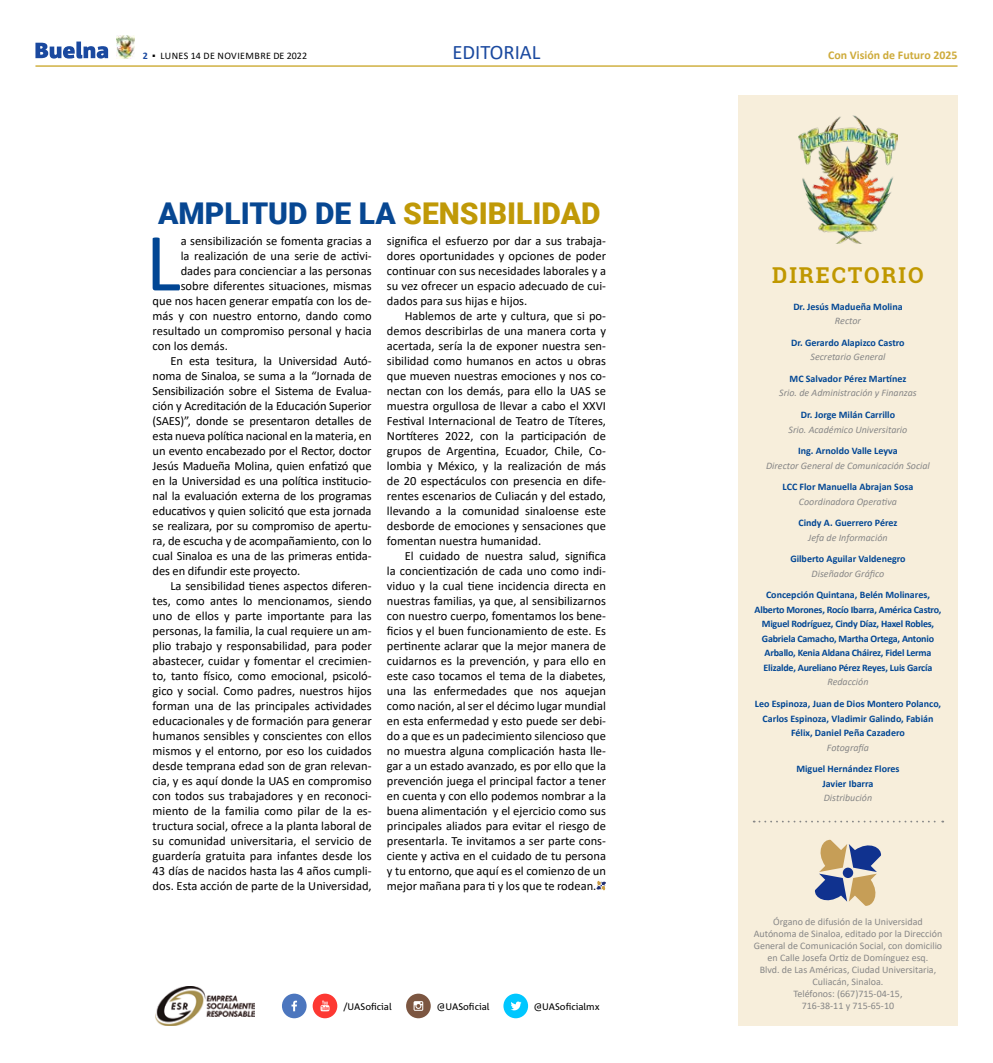
<style>
.page{position:relative;width:993px;height:1063px;background:#fff}
.page>*{position:absolute;margin:0;border:0;box-sizing:border-box;transform-origin:0 0}
.t1{font:83.38px "Calibri";color:#014694}
.t2{font:900 30px "Roboto";color:#074792}
.t3{font:700 21.88px "Roboto Slab";letter-spacing:.09em;color:#c09800}
.t4{font:20.62px "Calibri";color:#1a499f}
.t5{font:12.5px/15px "Calibri";color:#000;text-align:justify}
.t6{font:700 11.88px "Calibri";color:#ceab3b}
.t7{font:700 10px/14.5px "Calibri";color:#014694;text-align:center}
.t8{font:10px/12px "Calibri";color:#878787;text-align:center}
.t9{font:700 10px/14.5px "Calibri";letter-spacing:-.02em;color:#014694;text-align:center}
.t10{font:italic 10px "Calibri";color:#878787}
.t11{font:10px "Calibri";letter-spacing:.04em;color:#000}
.t12{font:9.5px "Corpid";color:#000}
.s1{font-weight:700;color:#1a499f}
.s2{color:#c09907}
</style>
<div class="page">
<hr style="left:35px;top:65px;width:922px;height:2px;background:#c7a11d">
<svg style="left:35px;top:42px;width:73px;height:17px"></svg>
<img style="left:117px;top:35px;width:18px;height:24px">
<img style="left:156px;top:986px;width:98px;height:39px">
<div style="left:282px;top:994px;width:24px;height:24px;background:#4c76be;border-radius:50%"></div>
<svg style="left:291px;top:1001px;width:6px;height:10px"></svg>
<div style="left:406px;top:994px;width:24px;height:24px;background:#7c5641;border-radius:50%"></div>
<svg style="left:413px;top:1001px;width:10px;height:10px"></svg>
<div style="left:503px;top:994px;width:25px;height:24px;background:#00c7ff;border-radius:50%"></div>
<svg style="left:511px;top:1001px;width:10px;height:9px"></svg>
<div style="left:312px;top:994px;width:25px;height:24px;background:#fd3832;border-radius:50%"></div>
<svg style="left:320px;top:1001px;width:9px;height:10px"></svg>
<div style="left:738px;top:95px;width:219px;height:930px;background:#f7eedb"></div>
<svg style="left:814px;top:839px;width:67px;height:67px"></svg>
<svg style="left:753px;top:821px;width:189px;height:2px"></svg>
<img style="left:798px;top:116px;width:98px;height:128px">
<svg style="left:596px;top:881px;width:10px;height:9px"></svg>
<p class="t11" style="left:143px;top:48px;width:166px"><span class="s1">2</span> ▪ LUNES 14 DE NOVIEMBRE DE 2022</p>
<h3 class="t4" style="left:452px;top:37px;width:90px">EDITORIAL</h3>
<p class="t6" style="left:827px;top:46px;width:131px">Con Visión de Futuro 2025</p>
<h2 class="t2" style="left:158px;top:192px;width:444px">AMPLITUD DE LA <span class="s2">SENSIBILIDAD</span></h2>
<p class="t5" style="left:181px;top:233px;width:192px">a sensibilización se fomenta gracias a</p>
<p class="t5" style="left:181px;top:248px;width:192px">la realización de una serie de activi-</p>
<p class="t5" style="left:181px;top:263px;width:192px">dades para concienciar a las personas</p>
<p class="t5" style="left:181px;top:278px;width:192px">sobre diferentes situaciones, mismas</p>
<p class="t5" style="left:153px;top:293px;width:220px">que nos hacen generar empatía con los de-</p>
<p class="t5" style="left:153px;top:308px;width:220px">más y con nuestro entorno, dando como</p>
<p class="t5" style="left:153px;top:323px;width:220px">resultado un compromiso personal y hacia</p>
<p class="t5" style="left:153px;top:338px;width:77px">con los demás.</p>
<p class="t5" style="left:170px;top:353px;width:203px">En esta tesitura, la Universidad Autó-</p>
<p class="t5" style="left:153px;top:368px;width:220px">noma de Sinaloa, se suma a la “Jornada de</p>
<p class="t5" style="left:153px;top:383px;width:220px">Sensibilización sobre el Sistema de Evalua-</p>
<p class="t5" style="left:153px;top:398px;width:220px">ción y Acreditación de la Educación Superior</p>
<p class="t5" style="left:153px;top:413px;width:220px">(SAES)”, donde se presentaron detalles de</p>
<p class="t5" style="left:153px;top:428px;width:220px">esta nueva política nacional en la materia, en</p>
<p class="t5" style="left:153px;top:443px;width:220px">un evento encabezado por el Rector, doctor</p>
<p class="t5" style="left:153px;top:458px;width:220px">Jesús Madueña Molina, quien enfatizó que</p>
<p class="t5" style="left:153px;top:473px;width:220px">en la Universidad es una política institucio-</p>
<p class="t5" style="left:153px;top:488px;width:220px">nal la evaluación externa de los programas</p>
<p class="t5" style="left:153px;top:503px;width:220px">educativos y quien solicitó que esta jornada</p>
<p class="t5" style="left:153px;top:518px;width:220px">se realizara, por su compromiso de apertu-</p>
<p class="t5" style="left:153px;top:533px;width:220px">ra, de escucha y de acompañamiento, con lo</p>
<p class="t5" style="left:153px;top:548px;width:220px">cual Sinaloa es una de las primeras entida-</p>
<p class="t5" style="left:153px;top:563px;width:149px">des en difundir este proyecto.</p>
<p class="t5" style="left:170px;top:578px;width:203px">La sensibilidad tienes aspectos diferen-</p>
<p class="t5" style="left:153px;top:593px;width:220px">tes, como antes lo mencionamos, siendo</p>
<p class="t5" style="left:153px;top:608px;width:220px">uno de ellos y parte importante para las</p>
<p class="t5" style="left:153px;top:623px;width:220px">personas, la familia, la cual requiere un am-</p>
<p class="t5" style="left:153px;top:638px;width:220px">plio trabajo y responsabilidad, para poder</p>
<p class="t5" style="left:153px;top:653px;width:220px">abastecer, cuidar y fomentar el crecimien-</p>
<p class="t5" style="left:153px;top:668px;width:220px">to, tanto físico, como emocional, psicoló-</p>
<p class="t5" style="left:153px;top:683px;width:220px">gico y social. Como padres, nuestros hijos</p>
<p class="t5" style="left:153px;top:698px;width:220px">forman una de las principales actividades</p>
<p class="t5" style="left:153px;top:713px;width:220px">educacionales y de formación para generar</p>
<p class="t5" style="left:153px;top:728px;width:220px">humanos sensibles y conscientes con ellos</p>
<p class="t5" style="left:153px;top:743px;width:220px">mismos y el entorno, por eso los cuidados</p>
<p class="t5" style="left:153px;top:758px;width:220px">desde temprana edad son de gran relevan-</p>
<p class="t5" style="left:153px;top:773px;width:220px">cia, y es aquí donde la UAS en compromiso</p>
<p class="t5" style="left:153px;top:788px;width:220px">con todos sus trabajadores y en reconoci-</p>
<p class="t5" style="left:153px;top:803px;width:220px">miento de la familia como pilar de la es-</p>
<p class="t5" style="left:153px;top:818px;width:220px">tructura social, ofrece a la planta laboral de</p>
<p class="t5" style="left:153px;top:833px;width:220px">su comunidad universitaria, el servicio de</p>
<p class="t5" style="left:153px;top:848px;width:220px">guardería gratuita para infantes desde los</p>
<p class="t5" style="left:153px;top:863px;width:220px">43 días de nacidos hasta las 4 años cumpli-</p>
<p class="t5" style="left:153px;top:878px;width:220px">dos. Esta acción de parte de la Universidad,</p>
<h1 class="t1" style="left:145px;top:205px;width:37px">L</h1>
<p class="t5" style="left:387px;top:233px;width:220px">significa el esfuerzo por dar a sus trabaja&shy;dores oportunidades y opciones de poder continuar con sus necesidades laborales y a su vez ofrecer un espacio adecuado de cui&shy;dados para sus hijas e hijos.</p>
<p class="t5" style="left:387px;top:308px;width:220px;text-indent:18px">Hablemos de arte y cultura, que si po&shy;demos describirlas de una manera corta y acertada, sería la de exponer nuestra sen&shy;sibilidad como humanos en actos u obras que mueven nuestras emociones y nos co&shy;nectan con los demás, para ello la UAS se muestra orgullosa de llevar a cabo el XXVI Festival Internacional de Teatro de Títeres, Nortíteres 2022, con la participación de grupos de Argentina, Ecuador, Chile, Co&shy;lombia y México, y la realización de más de 20 espectáculos con presencia en dife&shy;rentes escenarios de Culiacán y del estado, llevando a la comunidad sinaloense este desborde de emociones y sensaciones que fomentan nuestra humanidad.</p>
<p class="t5" style="left:387px;top:548px;width:220px;text-indent:18px">El cuidado de nuestra salud, significa la concientización de cada uno como indi&shy;viduo y la cual tiene incidencia directa en nuestras familias, ya que, al sensibilizarnos con nuestro cuerpo, fomentamos los bene&shy;ficios y el buen funcionamiento de este. Es pertinente aclarar que la mejor manera de cuidarnos es la prevención, y para ello en este caso tocamos el tema de la diabetes, una las enfermedades que nos aquejan como nación, al ser el décimo lugar mundial en esta enfermedad y esto puede ser debi&shy;do a que es un padecimiento silencioso que no muestra alguna complicación hasta lle&shy;gar a un estado avanzado, es por ello que la prevención juega el principal factor a tener en cuenta y con ello podemos nombrar a la buena alimentación y el ejercicio como sus principales aliados para evitar el riesgo de presentarla. Te invitamos a ser parte cons&shy;ciente y activa en el cuidado de tu persona y tu entorno, que aquí es el comienzo de un mejor mañana para ti y los que te rodean.</p>
<p class="t12" style="left:343px;top:1001px;width:50px">/UASoficial</p>
<p class="t12" style="left:437px;top:1001px;width:54px">@UASoficial</p>
<p class="t12" style="left:533px;top:1001px;width:67px">@UASoficialmx</p>
<h3 class="t3" style="left:772px;top:260px;width:153px">DIRECTORIO</h3>
<p class="t7" style="left:793px;top:299px;width:111px">Dr. Jesús Madueña Molina</p>
<p class="t10" style="left:834px;top:314px;width:27px">Rector</p>
<p class="t7" style="left:791px;top:335px;width:115px">Dr. Gerardo Alapizco Castro</p>
<p class="t10" style="left:810px;top:350px;width:76px">Secretario General</p>
<p class="t7" style="left:789px;top:371px;width:118px">MC Salvador Pérez Martínez</p>
<p class="t10" style="left:779px;top:386px;width:139px">Srio. de Administración y Finanzas</p>
<p class="t7" style="left:800px;top:407px;width:96px">Dr. Jorge Milán Carrillo</p>
<p class="t10" style="left:788px;top:422px;width:120px">Srio. Académico Universitario</p>
<p class="t7" style="left:797px;top:443px;width:101px">Ing. Arnoldo Valle Leyva</p>
<p class="t10" style="left:765px;top:458px;width:165px">Director General de Comunicación Social</p>
<p class="t7" style="left:782px;top:480px;width:132px">LCC Flor Manuella Abrajan Sosa</p>
<p class="t10" style="left:798px;top:494px;width:99px">Coordinadora Operativa</p>
<p class="t7" style="left:798px;top:516px;width:100px">Cindy A. Guerrero Pérez</p>
<p class="t10" style="left:808px;top:531px;width:81px">Jefa de Información</p>
<p class="t7" style="left:790px;top:552px;width:117px">Gilberto Aguilar Valdenegro</p>
<p class="t10" style="left:811px;top:567px;width:74px">Diseñador Gráfico</p>
<p class="t9" style="left:754px;top:588px;width:188px">Concepción Quintana, Belén Molinares, Alberto Morones, Rocío Ibarra, América Castro, Miguel Rodríguez, Cindy Díaz, Haxel Robles, Gabriela Camacho, Martha Ortega, Antonio Arballo, Kenia Aldana Cháirez, Fidel Lerma Elizalde, Aureliano Pérez Reyes, Luis García</p>
<p class="t10" style="left:827px;top:675px;width:43px">Redacción</p>
<p class="t7" style="left:754px;top:696px;width:188px">Leo Espinoza, Juan de Dios Montero Polanco,<br>Carlos Espinoza, Vladimir Galindo, Fabián<br>Félix, Daniel Peña Cazadero</p>
<p class="t10" style="left:826px;top:740px;width:44px">Fotografía</p>
<p class="t7" style="left:796px;top:761px;width:105px">Miguel Hernández Flores<br>Javier Ibarra</p>
<p class="t10" style="left:823px;top:791px;width:50px">Distribución</p>
<p class="t8" style="left:753px;top:915px;width:190px">Órgano de difusión de la Universidad Autónoma de Sinaloa, editado por la Dirección General de Comunicación Social, con domicilio en Calle Josefa Ortiz de Domínguez esq.<br>Blvd. de Las Américas, Ciudad Universitaria, Culiacán, Sinaloa.<br>Teléfonos: (667)715-04-15,<br>716-38-11 y 715-65-10</p>
</div>
